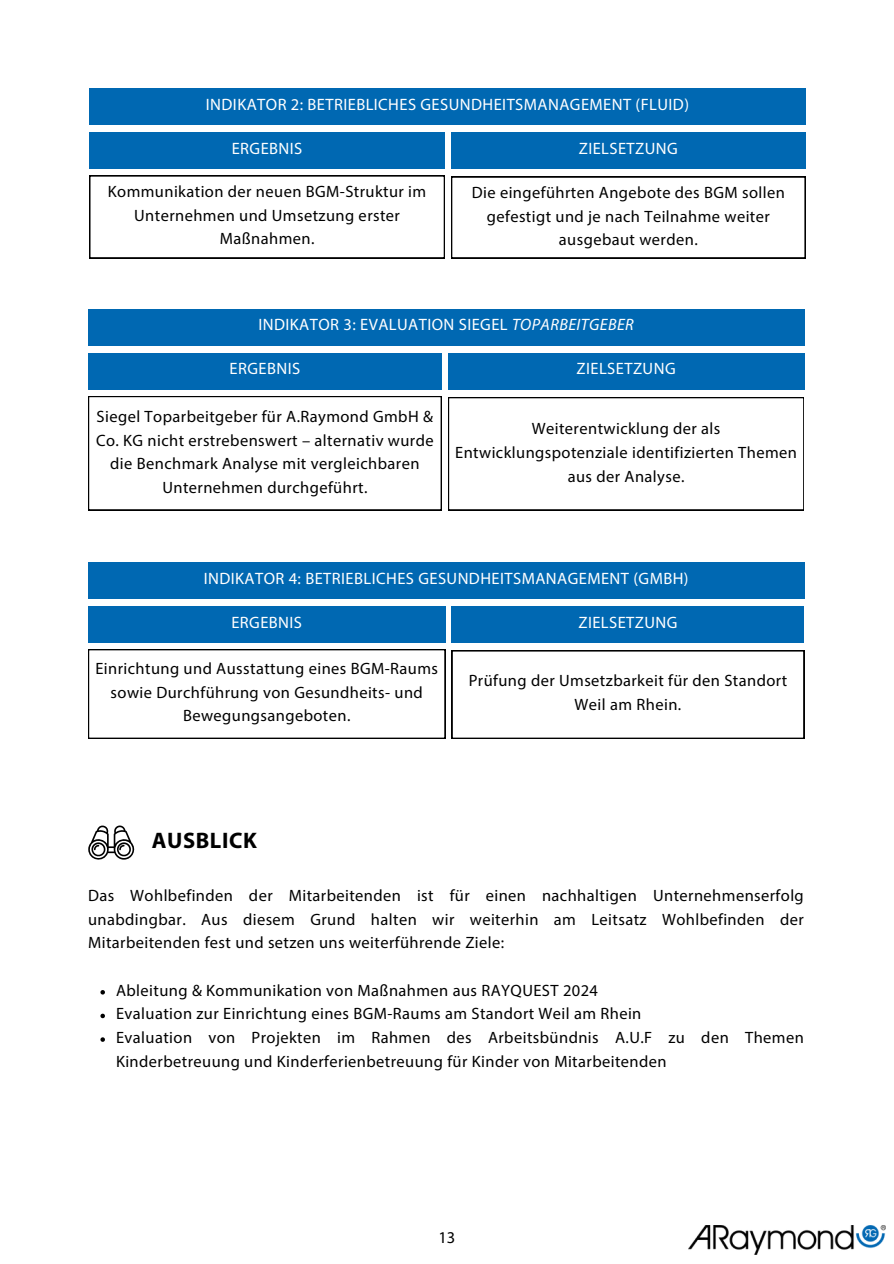
<style>
.page{position:relative;width:894px;height:1264px;background:#fff}
.page>*{position:absolute;margin:0;border:0;box-sizing:border-box;transform-origin:0 0}
.t1{font:700 22.5px "Myriad Pro";letter-spacing:.025em;color:#000}
.t2{font:16.5px/23.7px "Myriad Pro";letter-spacing:.025em;color:#000;text-align:center}
.t3{font:16.5px "Myriad Pro";letter-spacing:.025em;color:#fff}
.s1{font-style:italic}
</style>
<div class="page">
<img style="left:688px;top:1225px;width:196px;height:29px">
<div style="left:89px;top:88px;width:716px;height:37px;background:#0068b2"></div>
<div style="left:451px;top:132px;width:354px;height:37px;background:#0068b2"></div>
<div style="left:89px;top:132px;width:355px;height:37px;background:#0068b2"></div>
<svg style="left:89px;top:175px;width:355px;height:83px"></svg>
<svg style="left:451px;top:177px;width:354px;height:81px"></svg>
<div style="left:88px;top:309px;width:716px;height:36px;background:#0068b2"></div>
<div style="left:448px;top:353px;width:356px;height:36px;background:#0068b2"></div>
<div style="left:88px;top:353px;width:353px;height:36px;background:#0068b2"></div>
<svg style="left:88px;top:396px;width:353px;height:114px"></svg>
<svg style="left:448px;top:397px;width:355px;height:113px"></svg>
<div style="left:88px;top:562px;width:716px;height:36px;background:#0068b2"></div>
<div style="left:451px;top:606px;width:353px;height:36px;background:#0068b2"></div>
<div style="left:88px;top:606px;width:357px;height:36px;background:#0068b2"></div>
<svg style="left:88px;top:649px;width:357px;height:89px"></svg>
<svg style="left:451px;top:650px;width:352px;height:88px"></svg>
<svg style="left:88px;top:825px;width:47px;height:35px"></svg>
<svg style="left:100px;top:990px;width:5px;height:4px"></svg>
<svg style="left:100px;top:1013px;width:5px;height:5px"></svg>
<svg style="left:100px;top:1037px;width:5px;height:4px"></svg>
<h2 class="t3" style="left:206px;top:97px;width:484px">INDIKATOR 2: BETRIEBLICHES GESUNDHEITSMANAGEMENT (FLUID)</h2>
<p class="t3" style="left:232px;top:141px;width:72px">ERGEBNIS</p>
<h2 class="t3" style="left:578px;top:141px;width:100px">ZIELSETZUNG</h2>
<p class="t2" style="left:108px;top:181px;width:320px">Kommunikation der neuen BGM-Struktur im<br>Unternehmen und Umsetzung erster<br>Maßnahmen.</p>
<h2 class="t2" style="left:471px;top:182px;width:314px">Die eingeführten Angebote des BGM sollen gefestigt und je nach Teilnahme weiter ausgebaut werden.</h2>
<h2 class="t3" style="left:258px;top:318px;width:377px">INDIKATOR 3: EVALUATION SIEGEL <span class="s1">TOPARBEITGEBER</span></h2>
<p class="t3" style="left:229px;top:362px;width:72px">ERGEBNIS</p>
<h2 class="t3" style="left:576px;top:362px;width:100px">ZIELSETZUNG</h2>
<p class="t2" style="left:96px;top:406px;width:339px">Siegel Toparbeitgeber für A.Raymond GmbH &amp; Co. KG nicht erstrebenswert – alternativ wurde die Benchmark Analyse mit vergleichbaren Unternehmen durchgeführt.</p>
<h2 class="t2" style="left:455px;top:418px;width:343px">Weiterentwicklung der als<br>Entwicklungspotenziale identifizierten Themen aus der Analyse.</h2>
<h2 class="t3" style="left:204px;top:571px;width:486px">INDIKATOR 4: BETRIEBLICHES GESUNDHEITSMANAGEMENT (GMBH)</h2>
<p class="t3" style="left:231px;top:615px;width:72px">ERGEBNIS</p>
<h2 class="t3" style="left:578px;top:615px;width:100px">ZIELSETZUNG</h2>
<p class="t2" style="left:95px;top:658px;width:344px">Einrichtung und Ausstattung eines BGM-Raums sowie Durchführung von Gesundheits- und<br>Bewegungsangeboten.</p>
<p class="t2" style="left:468px;top:670px;width:320px">Prüfung der Umsetzbarkeit für den Standort<br>Weil am Rhein.</p>
<p class="t1" style="left:152px;top:831px;width:106px">AUSBLICK</p>
<p class="t2" style="left:88px;top:885px;width:717px;text-align:justify">Das Wohlbefinden der Mitarbeitenden ist für einen nachhaltigen Unternehmenserfolg unabdingbar. Aus diesem Grund halten wir weiterhin am Leitsatz Wohlbefinden der Mitarbeitenden fest und setzen uns weiterführende Ziele:</p>
<p class="t2" style="left:116px;top:979px;width:689px;text-align:left">Ableitung &amp; Kommunikation von Maßnahmen aus RAYQUEST 2024<br>Evaluation zur Einrichtung eines BGM-Raums am Standort Weil am Rhein<br>Evaluation von Projekten im Rahmen des Arbeitsbündnis A.U.F zu den Themen Kinderbetreuung und Kinderferienbetreuung für Kinder von Mitarbeitenden</p>
<p class="t2" style="left:438px;top:1227px;width:18px">13</p>
</div>
